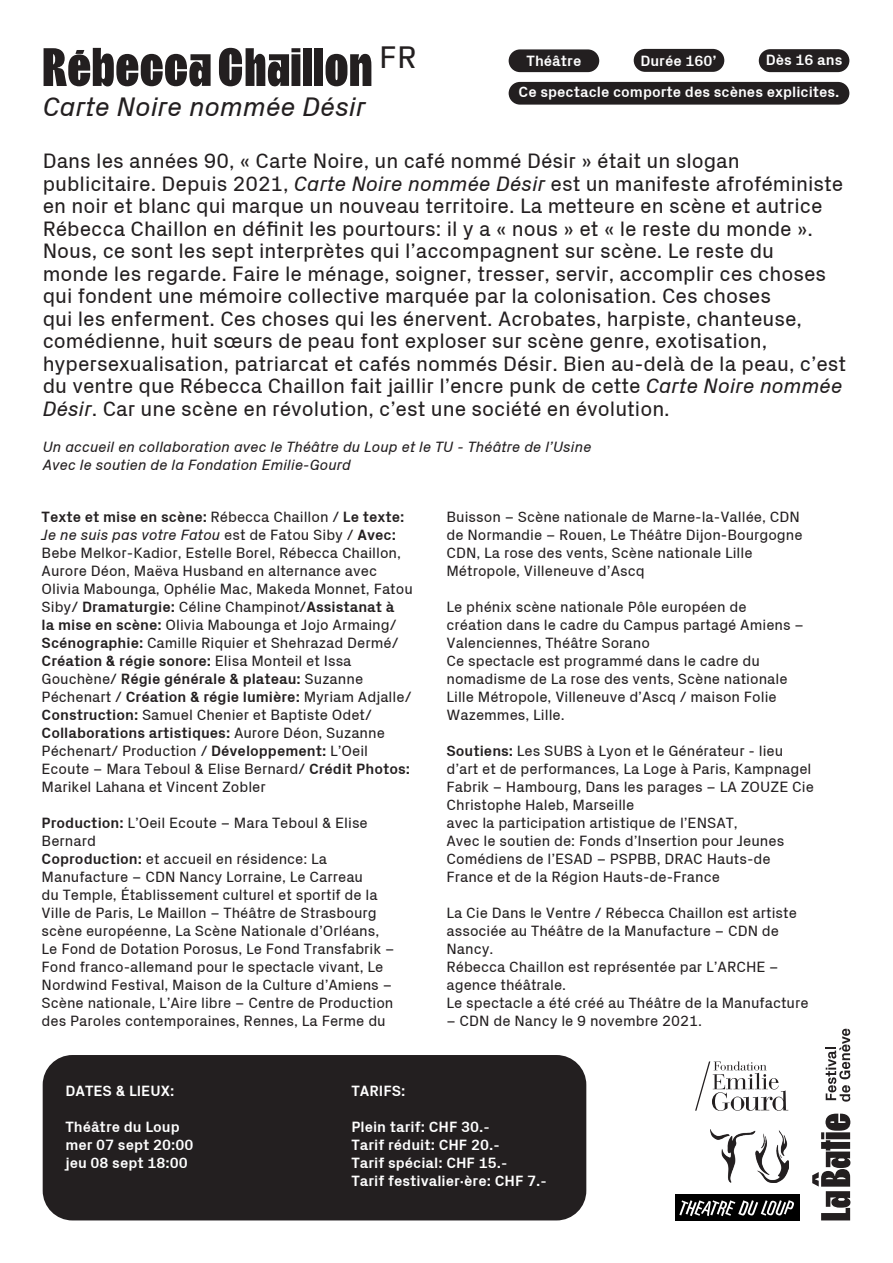
<style>
.page{position:relative;width:893px;height:1263px;background:#fff}
.page>*{position:absolute;margin:0;border:0;box-sizing:border-box;transform-origin:0 0}
.t1{font:54px "Git Sans";letter-spacing:.02em;color:#231f20}
.t2{font:italic 27px "Px Grotesk";color:#231f20}
.t3{font:21px/22.5px "Px Grotesk";color:#231f20}
.t4{font:15px/18px "Px Grotesk";color:#231f20}
.t5{font:700 15px "Px Grotesk";color:#fff}
.t6{font:italic 15px "Px Grotesk";color:#231f20}
.s1{font-style:italic}
.s2{font-weight:700}
</style>
<div class="page">
<svg style="left:812px;top:1114px;width:39px;height:106px"></svg>
<svg style="left:826px;top:1029px;width:24px;height:73px"></svg>
<div style="left:509px;top:49px;width:90px;height:23px;background:#231f20;border-radius:11px"></div>
<div style="left:634px;top:49px;width:90px;height:23px;background:#231f20;border-radius:11px"></div>
<div style="left:759px;top:49px;width:90px;height:23px;background:#231f20;border-radius:11px"></div>
<div style="left:509px;top:82px;width:340px;height:23px;background:#231f20;border-radius:11px"></div>
<div style="left:43px;top:1055px;width:543px;height:165px;background:#231f20;border-radius:30px"></div>
<img style="left:711px;top:1130px;width:77px;height:52px">
<svg style="left:695px;top:1061px;width:93px;height:50px"></svg>
<img style="left:675px;top:1194px;width:124px;height:26px">
<p class="t1" style="left:43px;top:42px;width:376px">Rébecca Chaillon <sup>FR</sup></p>
<p class="t2" style="left:43px;top:92px;width:325px">Carte Noire nommée Désir</p>
<p class="t3" style="left:43px;top:150px;width:802px">Dans les années 90, « Carte Noire, un café nommé Désir » était un slogan publicitaire. Depuis 2021, <span class="s1">Carte Noire nommée Désir</span> est un manifeste afroféministe en noir et blanc qui marque un nouveau territoire. La metteure en scène et autrice Rébecca Chaillon en définit les pourtours: il y a « nous » et « le reste du monde ».</p>
<p class="t3" style="left:43px;top:240px;width:805px">Nous, ce sont les sept interprètes qui l’accompagnent sur scène. Le reste du<br>monde les regarde. Faire le ménage, soigner, tresser, servir, accomplir ces choses qui fondent une mémoire collective marquée par la colonisation. Ces choses<br>qui les enferment. Ces choses qui les énervent. Acrobates, harpiste, chanteuse, comédienne, huit sœurs de peau font exploser sur scène genre, exotisation, hypersexualisation, patriarcat et cafés nommés Désir. Bien au-delà de la peau, c’est du ventre que Rébecca Chaillon fait jaillir l’encre punk de cette <span class="s1">Carte Noire nommée Désir</span>. Car une scène en révolution, c’est une société en évolution.</p>
<p class="t6" style="left:43px;top:438px;width:550px">Un accueil en collaboration avec le Théâtre du Loup et le TU - Théâtre de l’Usine</p>
<p class="t6" style="left:43px;top:456px;width:310px">Avec le soutien de la Fondation Emilie-Gourd</p>
<p class="t5" style="left:527px;top:52px;width:56px">Théâtre</p>
<p class="t5" style="left:640px;top:52px;width:78px">Durée 160’</p>
<p class="t5" style="left:766px;top:51px;width:78px">Dès 16 ans</p>
<p class="t5" style="left:519px;top:83px;width:322px">Ce spectacle comporte des scènes explicites.</p>
<p class="t4" style="left:42px;top:508px;width:373px"><span class="s2">Texte et mise en scène:</span> Rébecca Chaillon / <span class="s2">Le texte:<br></span><span class="s1">Je ne suis pas votre Fatou</span> est de Fatou Siby / <span class="s2">Avec:<br></span>Bebe Melkor-Kadior, Estelle Borel, Rébecca Chaillon, Aurore Déon, Maëva Husband en alternance avec Olivia Mabounga, Ophélie Mac, Makeda Monnet, Fatou Siby/ <span class="s2">Dramaturgie:</span> Céline Champinot/<span class="s2">Assistanat à<br>la mise en scène:</span> Olivia Mabounga et Jojo Armaing/ <span class="s2">Scénographie:</span> Camille Riquier et Shehrazad Dermé/ <span class="s2">Création &amp; régie sonore:</span> Elisa Monteil et Issa Gouchène/ <span class="s2">Régie générale &amp; plateau:</span> Suzanne Péchenart / <span class="s2">Création &amp; régie lumière:</span> Myriam Adjalle/ <span class="s2">Construction:</span> Samuel Chenier et Baptiste Odet/ <span class="s2">Collaborations artistiques:</span> Aurore Déon, Suzanne Péchenart/ Production / <span class="s2">Développement:</span> L’Oeil Ecoute – Mara Teboul &amp; Elise Bernard/ <span class="s2">Crédit Photos:<br></span>Marikel Lahana et Vincent Zobler</p>
<p class="t4" style="left:42px;top:814px;width:328px"><span class="s2">Production:</span> L’Oeil Ecoute – Mara Teboul &amp; Elise<br>Bernard</p>
<p class="t4" style="left:42px;top:850px;width:354px"><span class="s2">Coproduction:</span> et accueil en résidence: La Manufacture – CDN Nancy Lorraine, Le Carreau<br>du Temple, Établissement culturel et sportif de la Ville de Paris, Le Maillon – Théâtre de Strasbourg scène européenne, La Scène Nationale d’Orléans, Le Fond de Dotation Porosus, Le Fond Transfabrik – Fond franco-allemand pour le spectacle vivant, Le Nordwind Festival, Maison de la Culture d’Amiens – Scène nationale, L’Aire libre – Centre de Production des Paroles contemporaines, Rennes, La Ferme du</p>
<p class="t4" style="left:446px;top:508px;width:358px">Buisson – Scène nationale de Marne-la-Vallée, CDN de Normandie – Rouen, Le Théâtre Dijon-Bourgogne CDN, La rose des vents, Scène nationale Lille Métropole, Villeneuve d’Ascq</p>
<p class="t4" style="left:446px;top:598px;width:359px">Le phénix scène nationale Pôle européen de création dans le cadre du Campus partagé Amiens –<br>Valenciennes, Théâtre Sorano</p>
<p class="t4" style="left:446px;top:652px;width:343px">Ce spectacle est programmé dans le cadre du nomadisme de La rose des vents, Scène nationale Lille Métropole, Villeneuve d’Ascq / maison Folie Wazemmes, Lille.</p>
<p class="t4" style="left:446px;top:742px;width:369px"><span class="s2">Soutiens:</span> Les SUBS à Lyon et le Générateur - lieu d’art et de performances, La Loge à Paris, Kampnagel Fabrik – Hambourg, Dans les parages – LA ZOUZE Cie Christophe Haleb, Marseille</p>
<p class="t4" style="left:446px;top:814px;width:293px">avec la participation artistique de l’ENSAT,</p>
<p class="t4" style="left:446px;top:832px;width:339px">Avec le soutien de: Fonds d’Insertion pour Jeunes<br>Comédiens de l’ESAD – PSPBB, DRAC Hauts-de<br>France et de la Région Hauts-de-France</p>
<p class="t4" style="left:446px;top:904px;width:352px">La Cie Dans le Ventre / Rébecca Chaillon est artiste associée au Théâtre de la Manufacture – CDN de<br>Nancy.</p>
<p class="t4" style="left:446px;top:958px;width:334px">Rébecca Chaillon est représentée par L’ARCHE – agence théâtrale.</p>
<p class="t4" style="left:446px;top:994px;width:364px">Le spectacle a été créé au Théâtre de la Manufacture</p>
<p class="t4" style="left:446px;top:1012px;width:257px">– CDN de Nancy le 9 novembre 2021.</p>
<p class="t5" style="left:65px;top:1082px;width:110px">DATES &amp; LIEUX:</p>
<p class="t5" style="left:65px;top:1118px;width:116px">Théâtre du Loup</p>
<p class="t5" style="left:65px;top:1136px;width:130px">mer 07 sept 20:00</p>
<p class="t5" style="left:65px;top:1154px;width:124px">jeu 08 sept 18:00</p>
<p class="t5" style="left:351px;top:1082px;width:56px">TARIFS:</p>
<p class="t5" style="left:351px;top:1118px;width:140px">Plein tarif: CHF 30.-</p>
<p class="t5" style="left:351px;top:1136px;width:150px">Tarif réduit: CHF 20.-</p>
<p class="t5" style="left:351px;top:1154px;width:157px">Tarif spécial: CHF 15.-</p>
<p class="t5" style="left:351px;top:1172px;width:197px">Tarif festivalier·ère: CHF 7.-</p>
</div>
